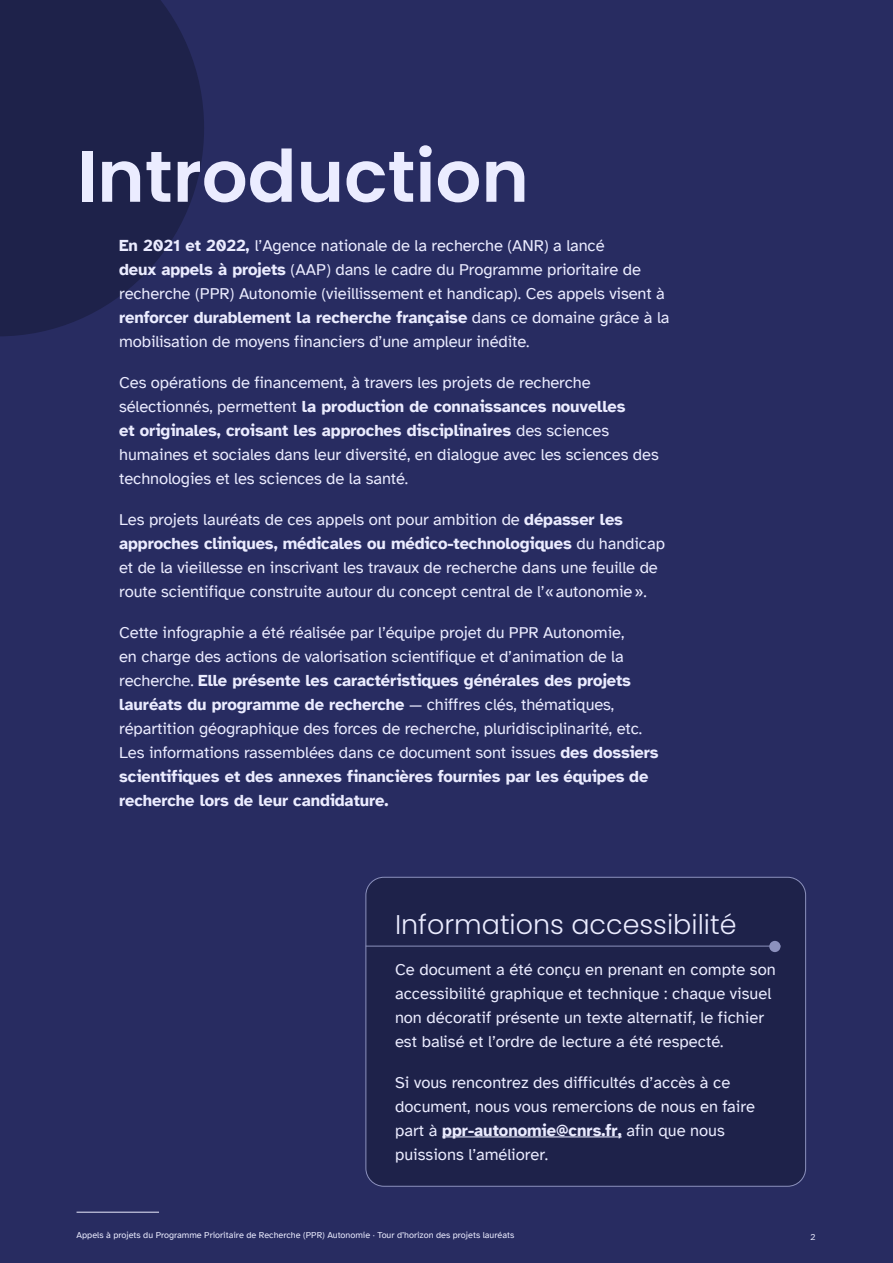
<style>
.page{position:relative;width:893px;height:1263px;background:#282c61}
.page>*{position:absolute;margin:0;border:0;box-sizing:border-box;transform-origin:0 0}
.Chapitre_H1{font:600 72px "Poppins";color:#ebecff}
.Chapitre_H2{font:300 27px "Poppins";color:#ebecff}
.P_intro{font:16.5px/24px "Atkinson Hyperlegible";letter-spacing:-.005em;color:#ebecff}
.t1{font:9px "Atkinson Hyperlegible";color:#ebecff}
.s1{font-weight:700}
</style>
<div class="page">
<svg style="left:0;top:0;width:204px;height:336px;background:#1f234c"></svg>
<hr style="left:77px;top:1212px;width:82px;height:1px;background:#ebecff">
<div style="left:366px;top:877px;width:440px;height:309px;background:#1e224a;border-radius:18px"></div>
<div style="left:366px;top:877px;width:440px;height:309px;border:1px solid #8c91bd;border-radius:18px"></div>
<hr style="left:366px;top:946px;width:414px;height:1px;background:#8c91bd">
<div style="left:769px;top:941px;width:11px;height:11px;background:#8c91bd;border-radius:50%"></div>
<hr style="left:442px;top:1136px;width:180px;height:1px;background:#ebecff">
<h1 class="Chapitre_H1" style="left:77px;top:135px;width:453px">Introduction</h1>
<p class="P_intro" style="left:119px;top:234px;width:552px"><span class="s1">En 2021 et 2022,</span> l’Agence nationale de la recherche (ANR) a lancé<br><span class="s1">deux appels à projets</span> (AAP) dans le cadre du Programme prioritaire de recherche (PPR) Autonomie (vieillissement et handicap). Ces appels visent à <span class="s1">renforcer durablement la recherche française</span> dans ce domaine grâce à la mobilisation de moyens financiers d’une ampleur inédite.</p>
<p class="P_intro" style="left:119px;top:371px;width:541px">Ces opérations de financement, à travers les projets de recherche sélectionnés, permettent <span class="s1">la production de connaissances nouvelles<br>et originales, croisant les approches disciplinaires</span> des sciences humaines et sociales dans leur diversité, en dialogue avec les sciences des technologies et les sciences de la santé.</p>
<p class="P_intro" style="left:119px;top:508px;width:547px">Les projets lauréats de ces appels ont pour ambition de <span class="s1">dépasser les approches cliniques, médicales ou médico-technologiques</span> du handicap et de la vieillesse en inscrivant les travaux de recherche dans une feuille de route scientifique construite autour du concept central de l’«autonomie».</p>
<p class="P_intro" style="left:119px;top:621px;width:541px">Cette infographie a été réalisée par l’équipe projet du PPR Autonomie,<br>en charge des actions de valorisation scientifique et d’animation de la recherche. <span class="s1">Elle présente les caractéristiques générales des projets lauréats du programme de recherche</span> — chiffres clés, thématiques, répartition géographique des forces de recherche, pluridisciplinarité, etc.<br>Les informations rassemblées dans ce document sont issues <span class="s1">des dossiers scientifiques et des annexes financières fournies par les équipes de recherche lors de leur candidature.</span></p>
<h2 class="Chapitre_H2" style="left:395px;top:908px;width:343px">Informations accessibilité</h2>
<p class="P_intro" style="left:395px;top:957px;width:382px">Ce document a été conçu en prenant en compte son accessibilité graphique et technique : chaque visuel non décoratif présente un texte alternatif, le fichier est balisé et l’ordre de lecture a été respecté.</p>
<p class="P_intro" style="left:395px;top:1070px;width:361px">Si vous rencontrez des difficultés d’accès à ce document, nous vous remercions de nous en faire part à <span class="s1">ppr-autonomie@cnrs.fr,</span> afin que nous puissions l’améliorer.</p>
<p class="t1" style="left:77px;top:1229px;width:439px">Appels à projets du Programme Prioritaire de Recherche (PPR) Autonomie · Tour d’horizon des projets lauréats</p>
<p class="t1" style="left:810px;top:1232px;width:6px">2</p>
</div>
